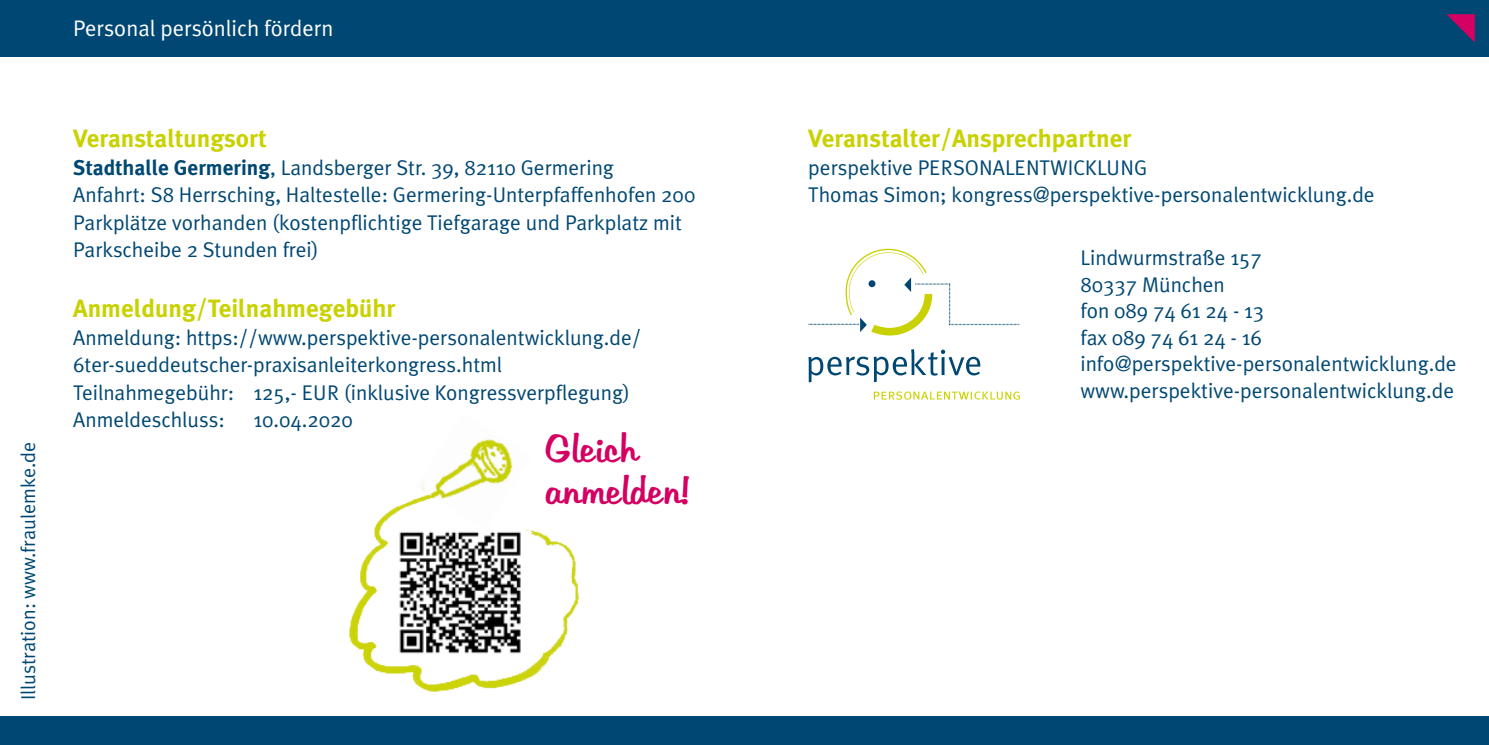
<style>
.page{position:relative;width:1489px;height:745px;background:#fff}
.page>*{position:absolute;margin:0;border:0;box-sizing:border-box;transform-origin:0 0}
.t1{font:34.75px/41.8px "Hudson";color:#d40062}
.t2{font:700 25px "Meta Plus";color:#c9d200}
.t3{font:22.5px "Meta Plus Normal";color:#fff}
.t4{font:21.25px/27.5px "Meta Plus Normal";color:#004873}
.t5{font:20px "Meta Plus Normal";color:#004873}
.s1{font-family:"Meta Plus";font-weight:700}
</style>
<div class="page">
<hr style="left:0;top:25px;width:1px;height:695px;background:#000">
<div style="left:0;top:0;width:1488px;height:57px;background:#004873"></div>
<div style="left:0;top:716px;width:1488px;height:28px;background:#004873"></div>
<svg style="left:808px;top:248px;width:211px;height:151px"></svg>
<img style="left:349px;top:498px;width:231px;height:197px">
<img style="left:395px;top:525px;width:131px;height:133px">
<img style="left:416px;top:439px;width:116px;height:91px">
<svg style="left:1446px;top:14px;width:28px;height:28px"></svg>
<p class="t5" style="left:17px;top:700px;width:260px;rotate:-90deg">Illustration: www.fraulemke.de</p>
<p class="t3" style="left:73px;top:15px;width:261px">Personal persönlich fördern</p>
<p class="t2" style="left:73px;top:124px;width:195px">Veranstaltungsort</p>
<p class="t4" style="left:73px;top:153px;width:623px"><span class="s1">Stadthalle Germering</span>, Landsberger Str. 39, 82110 Germering<br>Anfahrt: S8 Herrsching, Haltestelle: Germering-Unterpfaffenhofen 200<br>Parkplätze vorhanden (kostenpflichtige Tiefgarage und Parkplatz mit Parkscheibe 2 Stunden frei)</p>
<p class="t2" style="left:73px;top:294px;width:323px">Anmeldung/Teilnahmegebühr</p>
<p class="t4" style="left:73px;top:323px;width:569px">Anmeldung: https://www.perspektive-personalentwicklung.de/ 6ter-sueddeutscher-praxisanleiterkongress.html Teilnahmegebühr: 125,- EUR (inklusive Kongressverpflegung)<br>Anmeldeschluss:</p>
<p class="t4" style="left:253px;top:406px;width:101px">10.04.2020</p>
<h1 class="t1" style="left:545px;top:427px;width:148px">Gleich anmelden!</h1>
<p class="t2" style="left:808px;top:124px;width:324px">Veranstalter/Ansprechpartner</p>
<p class="t4" style="left:808px;top:153px;width:568px">perspektive PERSONALENTWICKLUNG<br>Thomas Simon; kongress@perspektive-personalentwicklung.de</p>
<p class="t4" style="left:1080px;top:244px;width:378px;line-height:26.5px">Lindwurmstraße 157<br>80337 München<br>fon 089 74 61 24 - 13<br>fax 089 74 61 24 - 16 info@perspektive-personalentwicklung.de www.perspektive-personalentwicklung.de</p>
</div>
